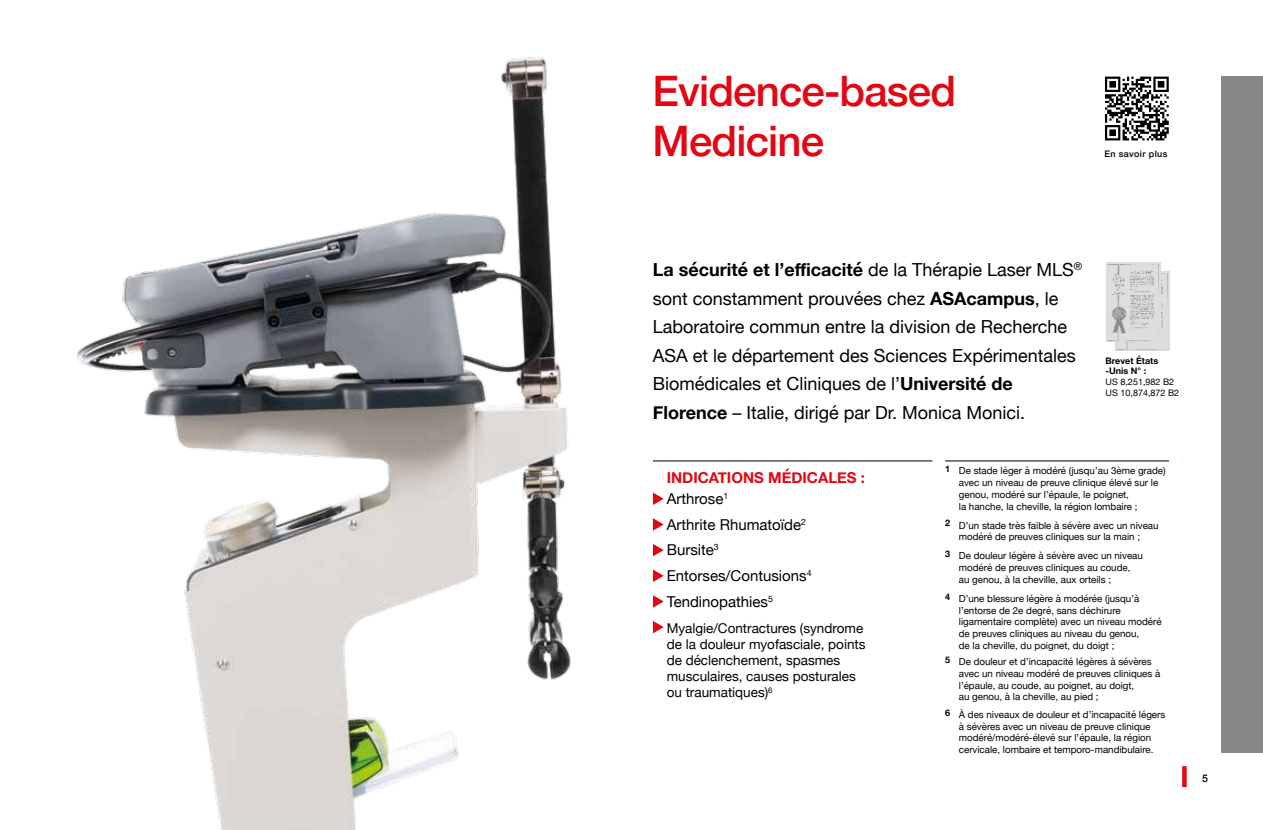
<style>
.page{position:relative;width:1263px;height:830px;background:#fff}
.page>*{position:absolute;margin:0;border:0;box-sizing:border-box;transform-origin:0 0}
.t1{font:500 42px/50.4px "Helvetica Neue";letter-spacing:-.02em;color:#e30613}
.t2{font:18px/28.5px "Helvetica Neue";color:#000}
.t3{font:15px/25.7px "Helvetica Neue";color:#000}
.t4{font:700 15px/20.9px "Helvetica Neue";color:#e30613}
.t5{font:13.5px/16.2px "Helvetica Neue";color:#000}
.t6{font:500 10.5px "Helvetica Neue";color:#000}
.t7{font:9.75px/11.7px "Helvetica Neue";color:#000}
.t8{font:9px/10.8px "Helvetica Neue";color:#000}
.t9{font:700 9px/10.8px "Helvetica Neue";color:#000}
.t10{font:500 9px "Helvetica Neue";letter-spacing:.04em;color:#000}
.s1{font-weight:700}
.s2{font-weight:400;color:#000}
</style>
<div class="page">
<img style="left:76px;top:57px;width:495px;height:772px">
<div style="left:1222px;top:77px;width:41px;height:676px;background:#878787"></div>
<div style="left:1182px;top:765px;width:5px;height:21px;background:#e30613"></div>
<svg style="left:1105px;top:77px;width:64px;height:63px"></svg>
<svg style="left:653px;top:460px;width:14px;height:1px"></svg>
<hr style="left:667px;top:460px;width:265px;height:1px;background:#000">
<svg style="left:653px;top:492px;width:11px;height:12px"></svg>
<svg style="left:653px;top:518px;width:11px;height:12px"></svg>
<svg style="left:653px;top:544px;width:11px;height:12px"></svg>
<svg style="left:653px;top:569px;width:11px;height:12px"></svg>
<svg style="left:653px;top:595px;width:11px;height:12px"></svg>
<svg style="left:653px;top:621px;width:11px;height:12px"></svg>
<svg style="left:945px;top:460px;width:14px;height:1px"></svg>
<hr style="left:959px;top:460px;width:223px;height:1px;background:#000">
<div style="left:1169px;top:457px;width:13px;height:13px;background:#fff"></div>
<img style="left:1115px;top:271px;width:54px;height:80px">
<img style="left:1106px;top:262px;width:54px;height:80px">
<h1 class="t1" style="left:652px;top:62px;width:305px">Evidence-based<br>Medicine</h1>
<p class="t10" style="left:1104px;top:147px;width:65px">En savoir plus</p>
<p class="t2" style="left:653px;top:256px;width:431px"><span class="s1">La sécurité et l’efficacité</span> de la Thérapie Laser MLS<sup>® </sup>sont constamment prouvées chez <span class="s1">ASAcampus</span>, le Laboratoire commun entre la division de Recherche ASA et le département des Sciences Expérimentales Biomédicales et Cliniques de l’<span class="s1">Université de Florence</span> – Italie, dirigé par Dr. Monica Monici.</p>
<p class="t9" style="left:1106px;top:355px;width:54px">Brevet États -Unis N° :</p>
<p class="t8" style="left:1106px;top:377px;width:75px">US 8,251,982 B2<br>US 10,874,872 B2</p>
<h3 class="t4" style="left:667px;top:467px;width:200px">INDICATIONS MÉDICALES :<br><span class="s2">Arthrose</span><sup>1</sup></h3>
<h3 class="t3" style="left:667px;top:512px;width:146px">Arthrite Rhumatoïde<sup>2<br></sup>Bursite<sup>3<br></sup>Entorses/Contusions<sup>4<br></sup>Tendinopathies<sup>5</sup></h3>
<h3 class="t5" style="left:667px;top:620px;width:200px">Myalgie/Contractures (syndrome de la douleur myofasciale, points de déclenchement, spasmes musculaires, causes posturales ou traumatiques)<sup>6</sup></h3>
<p class="t7" style="left:959px;top:465px;width:208px;text-indent:-14px"><sup>1</sup> De stade léger à modéré (jusqu’au 3ème grade) avec un niveau de preuve clinique élevé sur le genou, modéré sur l’épaule, le poignet,<br>la hanche, la cheville, la région lombaire ;</p>
<p class="t7" style="left:945px;top:519px;width:215px;text-align:center"><sup>2</sup> D’un stade très faible à sévère avec un niveau modéré de preuves cliniques sur la main ;</p>
<p class="t7" style="left:959px;top:550px;width:186px;text-indent:-14px"><sup>3</sup> De douleur légère à sévère avec un niveau modéré de preuves cliniques au coude, au genou, à la cheville, aux orteils ;</p>
<p class="t7" style="left:959px;top:593px;width:204px;text-indent:-14px"><sup>4</sup> D’une blessure légère à modérée (jusqu’à l’entorse de 2e degré, sans déchirure ligamentaire complète) avec un niveau modéré de preuves cliniques au niveau du genou,<br>de la cheville, du poignet, du doigt ;</p>
<p class="t7" style="left:959px;top:656px;width:203px;text-indent:-14px"><sup>5</sup> De douleur et d’incapacité légères à sévères avec un niveau modéré de preuves cliniques à l’épaule, au coude, au poignet, au doigt,<br>au genou, à la cheville, au pied ;</p>
<p class="t7" style="left:945px;top:708px;width:222px;text-align:center"><sup>6</sup> À des niveaux de douleur et d’incapacité légers à sévères avec un niveau de preuve clinique modéré/modéré-élevé sur l’épaule, la région cervicale, lombaire et temporo-mandibulaire.</p>
<p class="t6" style="left:1202px;top:769px;width:7px">5</p>
</div>
